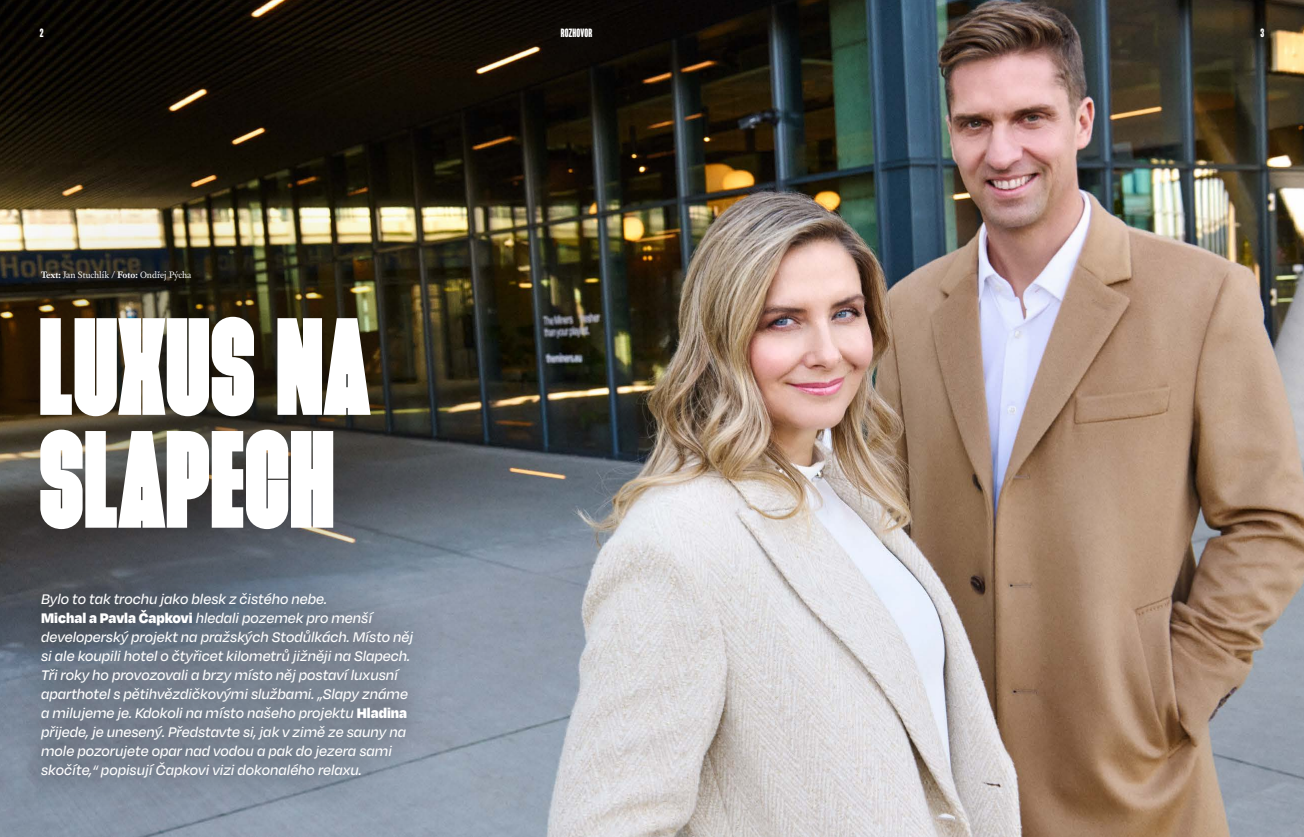
<style>
.page{position:relative;width:1304px;height:837px;background:#fff}
.page>*{position:absolute;margin:0;border:0;box-sizing:border-box;transform-origin:0 0}
.t1{font:500 138px/112.7px "Monopol";letter-spacing:.01em;color:#fff}
.t2{font:italic 500 16px/19px "Degular";color:#fff}
.t3{font:300 12px "Monopol";letter-spacing:.02em;color:#fff}
.t4{font:9.5px "New Fournier BP";letter-spacing:-.005em;color:#fff}
.s1{font-weight:700}
.s2{font-weight:900;font-style:normal}
</style>
<div class="page">
<img style="left:0;top:0;width:1304px;height:836px">
<svg style="left:17px;top:3px;width:599px;height:59px;background:#100c06"></svg>
<div style="left:0;top:160px;width:520px;height:525px;background:#1d1d1b;opacity:.5"></div>
<svg style="left:11px;top:564px;width:430px;height:242px;background:#737d8b"></svg>
<p class="t3" style="left:40px;top:26px;width:5px">2</p>
<p class="t3" style="left:561px;top:26px;width:33px">ROZHOVOR</p>
<p class="t4" style="left:41px;top:269px;width:152px"><span class="s1">Text:</span> Jan Stuchlík / <span class="s1">Foto:</span> Ondřej Pýcha</p>
<h1 class="t1" style="left:40px;top:308px;width:332px">LUXUS NA<br>SLAPECH</h1>
<p class="t2" style="left:41px;top:588px;width:374px">Bylo to tak trochu jako blesk z čistého nebe.<br><span class="s2">Michal a Pavla Čapkovi</span> hledali pozemek pro menší developerský projekt na pražských Stodůlkách. Místo něj si ale koupili hotel o čtyřicet kilometrů jižněji na Slapech.<br>Tři roky ho provozovali a brzy místo něj postaví luxusní aparthotel s pětihvězdičkovými službami. „Slapy známe a milujeme je. Kdokoli na místo našeho projektu <span class="s2">Hladina </span>přijede, je unesený. Představte si, jak v zimě ze sauny na mole pozorujete opar nad vodou a pak do jezera sami skočíte,“ popisují Čapkovi vizi dokonalého relaxu.</p>
<p class="t3" style="left:1260px;top:26px;width:5px">3</p>
</div>
